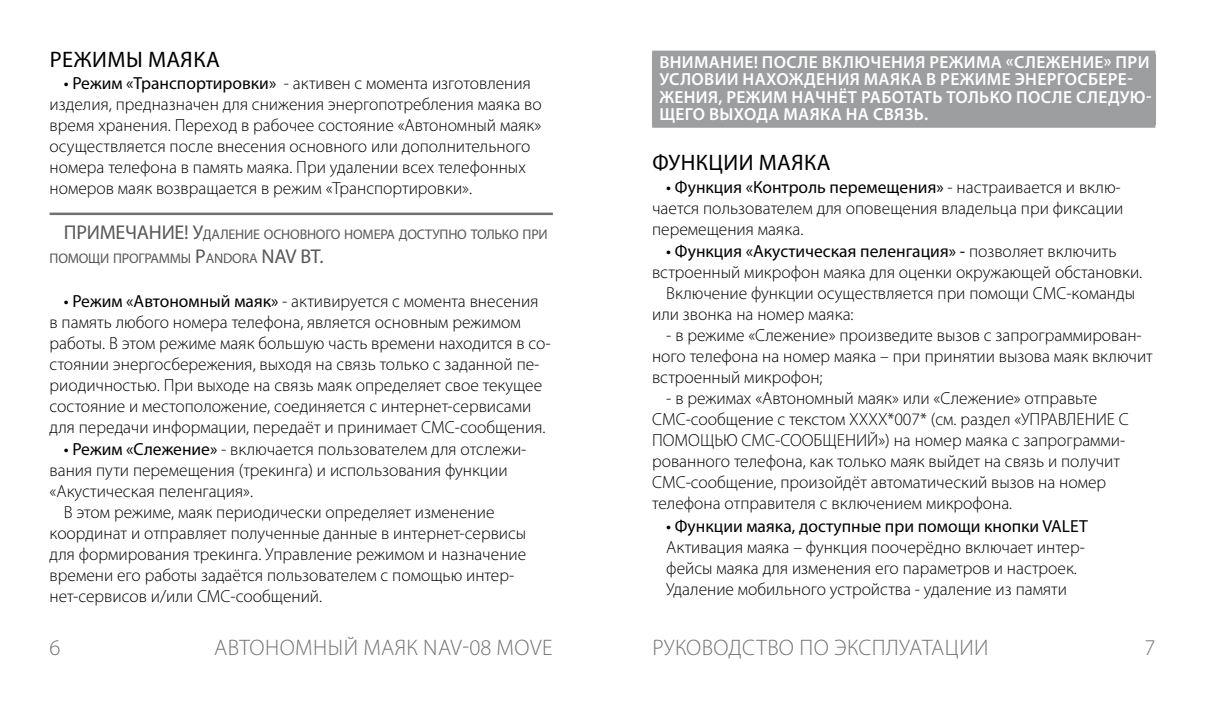
<style>
.page{position:relative;width:1205px;height:709px;background:#fff}
.page>*{position:absolute;margin:0;border:0;box-sizing:border-box;transform-origin:0 0}
.t1{font:300 22.5px "Myriad Pro";letter-spacing:.02em;color:#707172}
.t2{font:22.5px "Myriad Pro";letter-spacing:.02em;color:#000}
.t3{font:20px "Myriad Pro";letter-spacing:-.01em;color:#58585a}
.t4{font:300 17.5px/21px "Myriad Pro";color:#000}
.t5{font:600 17.5px/17.5px "Myriad Pro";letter-spacing:.02em;color:#fff}
.t6{font:17.5px "Myriad Pro";color:#000}
.t7{font:14px "Myriad Pro";letter-spacing:-.015em;color:#58585a}
.s1{font-weight:400}
.s2{font-size:14px}
.s3{font-size:20px}
.s4{font-weight:300}
.s5{font-weight:900}
</style>
<div class="page">
<hr style="left:50px;top:212px;width:503px;height:3px;background:#707172">
<div style="left:652px;top:55px;width:503px;height:70px;background:#9c9e9f"></div>
<div style="left:652px;top:51px;width:503px;height:10px;background:#9c9e9f"></div>
<div style="left:652px;top:120px;width:503px;height:8px;background:#9c9e9f"></div>
<p class="t2" style="left:50px;top:45px;width:171px">РЕЖИМЫ МАЯКА</p>
<p class="t4" style="left:50px;top:72px;width:493px;text-indent:14px"><span class="s1">• Режим «Транспортировки»</span> - активен с момента изготовления изделия, предназначен для снижения энергопотребления маяка во время хранения. Переход в рабочее состояние «Автономный маяк» осуществляется после внесения основного или дополнительного номера телефона в память маяка. При удалении всех телефонных номеров маяк возвращается в режим «Транспортировки».</p>
<p class="t3" style="left:64px;top:220px;width:174px">ПРИМЕЧАНИЕ! У<span class="s2">ДАЛЕНИЕ</span></p>
<p class="t7" style="left:264px;top:226px;width:108px">ОСНОВНОГО НОМЕРА</p>
<p class="t7" style="left:399px;top:226px;width:133px">ДОСТУПН О ТОЛЬКО ПРИ</p>
<p class="t7" style="left:50px;top:250px;width:105px">ПОМОЩИ ПРОГРАММ</p>
<p class="t7" style="left:181px;top:250px;width:144px">Ы <span class="s3">P</span>ANDORA <span class="s3">NAV BT.</span></p>
<p class="t4" style="left:50px;top:290px;width:503px;text-indent:14px"><span class="s1">• Режим «Автономный маяк»</span> - активируется с момента внесения в память любого номера телефона, является основным режимом работы. В этом режиме маяк большую часть времени находится в со&shy;стоянии энергосбережения, выходя на связь только с заданной пе&shy;риодичностью. При выходе на связь маяк определяет свое текущее состояние и местоположение, соединяется с интернет-сервисами для передачи информации, передаёт и принимает СМС-сообщения.</p>
<p class="t4" style="left:64px;top:438px;width:464px"><span class="s1">• Режим «Слежение»</span> - включается пользователем для отслежи-</p>
<p class="t4" style="left:50px;top:459px;width:459px">вания пути перемещения (трекинга) и использования функции</p>
<p class="t4" style="left:50px;top:480px;width:205px">«Акустическая пеленгация».</p>
<p class="t4" style="left:64px;top:501px;width:432px">В этом режиме, маяк периодически определяет изменение</p>
<p class="t4" style="left:50px;top:522px;width:478px">координат и отправляет полученные данные в интернет-сервисы</p>
<p class="t4" style="left:50px;top:543px;width:478px">для формирования трекинга. Управление режимом и назначение</p>
<p class="t4" style="left:50px;top:564px;width:466px">времени его работы задаётся пользователем с помощью интер-</p>
<p class="t4" style="left:50px;top:585px;width:274px">нет-сервисов и/или СМС-сообщений.</p>
<p class="t5" style="left:659px;top:53px;width:494px">ВНИМАНИЕ! ПОСЛЕ ВКЛЮЧЕНИЯ РЕЖИМА «СЛЕЖЕНИЕ» ПРИ УСЛОВИИ НАХОЖДЕНИЯ МАЯКА В РЕЖИМЕ ЭНЕРГОСБЕРЕ-ЖЕНИЯ, РЕЖИМ НАЧНЁТ РАБОТАТЬ ТОЛЬКО ПОСЛЕ СЛЕДУЮ-ЩЕГО ВЫХОДА МАЯКА НА СВЯЗЬ.</p>
<p class="t2" style="left:652px;top:149px;width:180px">ФУНКЦИИ МАЯКА</p>
<p class="t4" style="left:652px;top:176px;width:473px;text-indent:14px"><span class="s1">• Функция «Контроль перемещения»</span> - настраивается и вклю&shy;чается пользователем для оповещения владельца при фиксации перемещения маяка.</p>
<p class="t6" style="left:666px;top:241px;width:452px">• Функция «Акустическая пеленгация» - <span class="s4">позволяет включить</span></p>
<p class="t4" style="left:652px;top:262px;width:492px">встроенный микрофон маяка для оценки окружающей обстановки.</p>
<p class="t4" style="left:666px;top:283px;width:470px">Включение функции осуществляется при помощи СМС-команды</p>
<p class="t4" style="left:652px;top:304px;width:203px">или звонка на номер маяка:</p>
<p class="t4" style="left:652px;top:325px;width:502px;text-indent:14px">- в режиме «Слежение» произведите вызов с запрограммирован&shy;ного телефона на номер маяка – при принятии вызова маяк включит встроенный микрофон;</p>
<p class="t4" style="left:666px;top:388px;width:433px">- в режимах «Автономный маяк» или «Слежение» отправьте</p>
<p class="t4" style="left:652px;top:409px;width:478px">СМС-сообщение с текстом ХХХХ*007* (см. раздел «УПРАВЛЕНИЕ С</p>
<p class="t4" style="left:652px;top:430px;width:475px">ПОМОЩЬЮ СМС-СООБЩЕНИЙ») на номер маяка с запрограмми-</p>
<p class="t4" style="left:652px;top:451px;width:469px">рованного телефона, как только маяк выйдет на связь и получит</p>
<p class="t4" style="left:652px;top:472px;width:456px">СМС-сообщение, произойдёт автоматический вызов на номер</p>
<p class="t4" style="left:652px;top:493px;width:362px">телефона отправителя с включением микрофона.</p>
<p class="t6" style="left:666px;top:515px;width:423px"><span class="s5">∙</span> Функции маяка, доступные при помощи кнопки VALET</p>
<p class="t4" style="left:666px;top:536px;width:420px">Активация маяка – функция поочерёдно включает интер-</p>
<p class="t4" style="left:666px;top:557px;width:412px">фейсы маяка для изменения его параметров и настроек.</p>
<p class="t4" style="left:666px;top:578px;width:402px">Удаление мобильного устройства - удаление из памяти</p>
<p class="t1" style="left:50px;top:633px;width:12px">6</p>
<p class="t1" style="left:214px;top:634px;width:340px">АВТОНОМНЫЙ МАЯК NAV-08 MOVE</p>
<p class="t1" style="left:652px;top:634px;width:338px">РУКОВОДСТВО ПО ЭКСПЛУАТАЦИИ</p>
<p class="t1" style="left:1144px;top:633px;width:12px">7</p>
</div>
